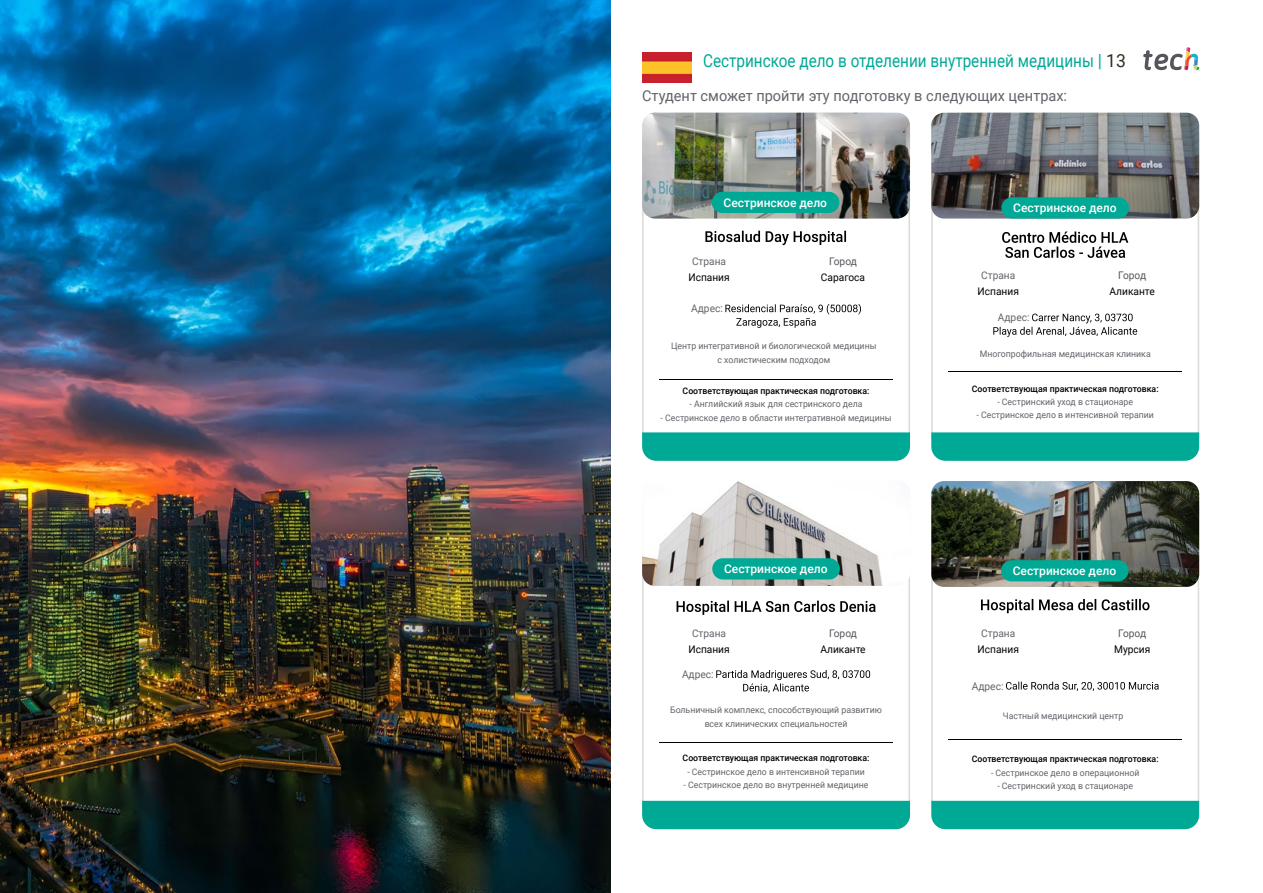
<style>
.page{position:relative;width:1263px;height:893px;background:#fff}
.page>*{position:absolute;margin:0;border:0;box-sizing:border-box;transform-origin:0 0}
.t1{font:18px "Roboto";color:#00a996;scale:.85 1}
.t2{font:15px "Roboto";color:#61646a}
.t3{font:500 12px "Roboto";color:#fff}
.t4{font:10.5px "Roboto";color:#000}
.t5{font:10.5px "Roboto";color:#61646a}
.t6{font:10.5px "Roboto";letter-spacing:-.015em;color:#52555b}
.t7{font:9px/13.5px "Roboto";color:#61646a;text-align:center}
.t8{font:500 9px "Roboto";color:#000}
.s1{color:#312e20}
</style>
<div class="page">
<img style="left:0;top:0;width:610px;height:893px">
<svg style="left:1143px;top:47px;width:56px;height:24px"></svg>
<img style="left:642px;top:52px;width:49px;height:31px">
<svg style="left:642px;top:112px;width:269px;height:325px"></svg>
<img style="left:642px;top:113px;width:268px;height:106px">
<div style="left:712px;top:192px;width:127px;height:21px;background:#00a996;border-radius:11px"></div>
<svg style="left:642px;top:432px;width:268px;height:29px;background:#07ab99"></svg>
<hr style="left:659px;top:379px;width:234px;height:1px;background:#000">
<svg style="left:705px;top:231px;width:141px;height:14px"></svg>
<svg style="left:725px;top:304px;width:136px;height:24px"></svg>
<svg style="left:931px;top:112px;width:269px;height:337px"></svg>
<img style="left:931px;top:113px;width:268px;height:106px">
<svg style="left:931px;top:432px;width:268px;height:29px;background:#08ab99"></svg>
<hr style="left:948px;top:372px;width:234px;height:1px;background:#000">
<svg style="left:1002px;top:231px;width:126px;height:27px"></svg>
<svg style="left:993px;top:314px;width:144px;height:23px"></svg>
<div style="left:1001px;top:197px;width:128px;height:22px;background:#00a996;border-radius:11px"></div>
<svg style="left:642px;top:586px;width:269px;height:244px"></svg>
<img style="left:642px;top:481px;width:268px;height:105px">
<div style="left:642px;top:801px;width:268px;height:28px;background:#00a996"></div>
<hr style="left:659px;top:742px;width:234px;height:1px;background:#000">
<svg style="left:676px;top:601px;width:200px;height:14px"></svg>
<svg style="left:716px;top:670px;width:154px;height:23px"></svg>
<div style="left:712px;top:558px;width:128px;height:21px;background:#00a996;border-radius:11px"></div>
<svg style="left:931px;top:492px;width:269px;height:338px"></svg>
<img style="left:931px;top:481px;width:268px;height:106px">
<div style="left:1001px;top:560px;width:127px;height:21px;background:#00a996;border-radius:11px"></div>
<div style="left:931px;top:801px;width:268px;height:28px;background:#00a996"></div>
<hr style="left:948px;top:739px;width:234px;height:1px;background:#000">
<svg style="left:981px;top:599px;width:168px;height:14px"></svg>
<svg style="left:1006px;top:682px;width:153px;height:9px"></svg>
<h1 class="t1" style="left:703px;top:48px;width:499px">Сестринское дело в отделении внутренней медицины | <span class="s1">13</span></h1>
<h2 class="t2" style="left:642px;top:86px;width:426px">Студент сможет пройти эту подготовку в следующих центрах:</h2>
<h3 class="t3" style="left:723px;top:194px;width:105px">Сестринское дело</h3>
<p class="t5" style="left:692px;top:254px;width:36px">Страна</p>
<p class="t4" style="left:688px;top:270px;width:43px">Испания</p>
<p class="t5" style="left:691px;top:301px;width:33px">Адрес:</p>
<p class="t6" style="left:829px;top:254px;width:29px">Город</p>
<p class="t4" style="left:821px;top:270px;width:46px">Сарагоса</p>
<p class="t7" style="left:671px;top:339px;width:207px">Центр интегративной и биологической медицины с холистическим подходом</p>
<p class="t8" style="left:683px;top:385px;width:188px">Соответствующая практическая подготовка:</p>
<p class="t7" style="left:689px;top:397px;width:175px">- Английский язык для сестринского дела</p>
<p class="t7" style="left:660px;top:410px;width:232px">- Сестринское дело в области интегративной медицины</p>
<h3 class="t3" style="left:1013px;top:200px;width:105px">Сестринское дело</h3>
<p class="t5" style="left:981px;top:268px;width:36px">Страна</p>
<p class="t4" style="left:977px;top:284px;width:43px">Испания</p>
<p class="t6" style="left:1118px;top:268px;width:29px">Город</p>
<p class="t4" style="left:1109px;top:284px;width:47px">Аликанте</p>
<p class="t5" style="left:998px;top:310px;width:33px">Адрес:</p>
<p class="t7" style="left:980px;top:346px;width:172px">Многопрофильная медицинская клиника</p>
<p class="t8" style="left:972px;top:382px;width:188px">Соответствующая практическая подготовка:</p>
<p class="t7" style="left:997px;top:395px;width:137px">- Сестринский уход в стационаре</p>
<p class="t7" style="left:976px;top:408px;width:179px">- Сестринское дело в интенсивной терапии</p>
<h3 class="t3" style="left:724px;top:561px;width:105px">Сестринское дело</h3>
<h3 class="t3" style="left:1013px;top:563px;width:105px">Сестринское дело</h3>
<p class="t5" style="left:692px;top:626px;width:36px">Страна</p>
<p class="t4" style="left:688px;top:642px;width:43px">Испания</p>
<p class="t6" style="left:829px;top:626px;width:29px">Город</p>
<p class="t4" style="left:820px;top:642px;width:47px">Аликанте</p>
<p class="t5" style="left:682px;top:667px;width:33px">Адрес:</p>
<p class="t7" style="left:670px;top:703px;width:213px">Больничный комплекс, способствующий развитию всех клинических специальностей</p>
<p class="t8" style="left:683px;top:752px;width:188px">Соответствующая практическая подготовка:</p>
<p class="t7" style="left:687px;top:764px;width:179px">- Сестринское дело в интенсивной терапии</p>
<p class="t7" style="left:684px;top:778px;width:186px">- Сестринское дело во внутренней медицине</p>
<p class="t5" style="left:981px;top:626px;width:36px">Страна</p>
<p class="t4" style="left:977px;top:642px;width:43px">Испания</p>
<p class="t5" style="left:972px;top:678px;width:33px">Адрес:</p>
<p class="t6" style="left:1118px;top:626px;width:29px">Город</p>
<p class="t4" style="left:1114px;top:642px;width:38px">Мурсия</p>
<p class="t7" style="left:1003px;top:708px;width:122px">Частный медицинский центр</p>
<p class="t8" style="left:972px;top:753px;width:188px">Соответствующая практическая подготовка:</p>
<p class="t7" style="left:991px;top:765px;width:150px">- Сестринское дело в операционной</p>
<p class="t7" style="left:997px;top:779px;width:137px">- Сестринский уход в стационаре</p>
</div>
